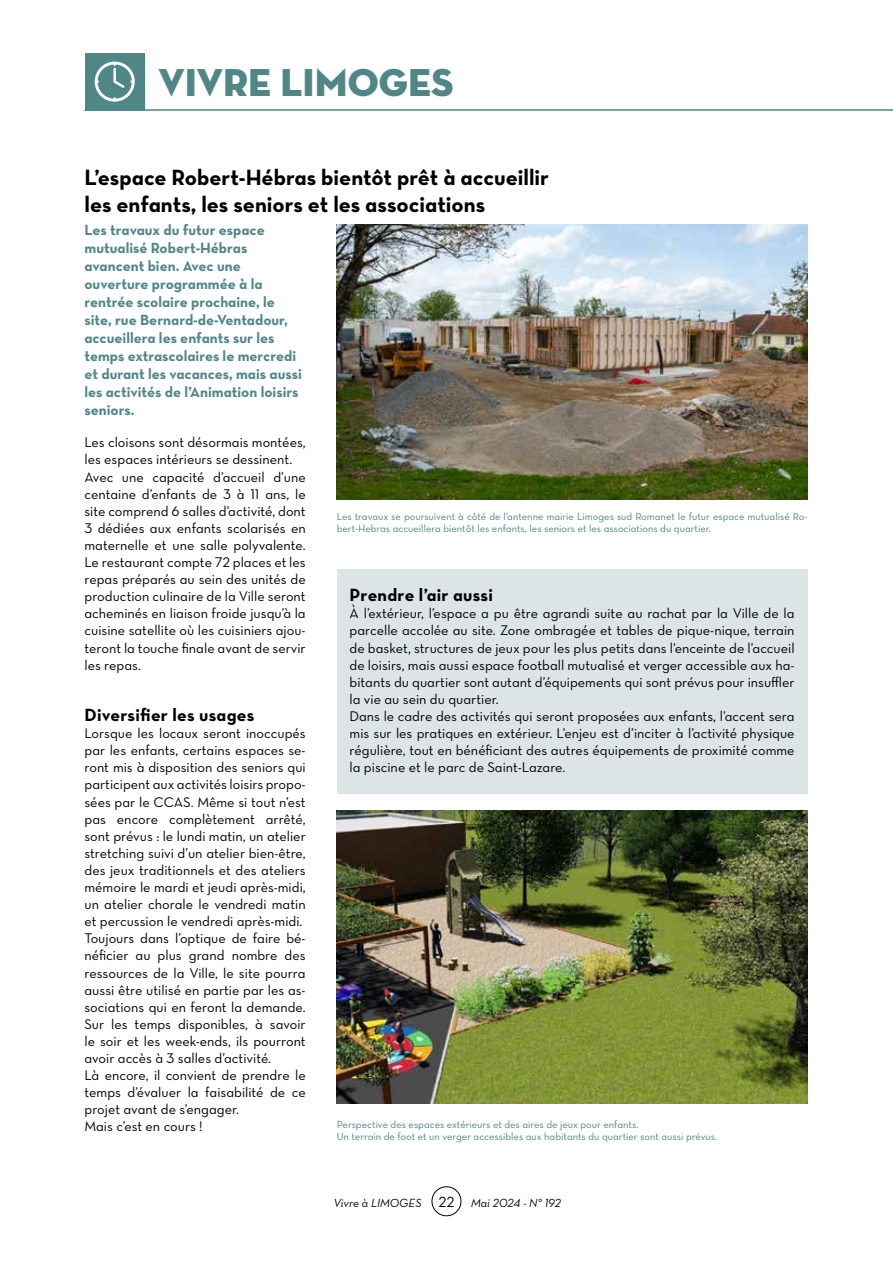
<style>
.page{position:relative;width:893px;height:1263px;background:#fff}
.page>*{position:absolute;margin:0;border:0;box-sizing:border-box;transform-origin:0 0}
.t1{font:39.6px "Neutra Disp Titling";color:#508786}
.t2{font:22.5px/27px "Neutra Text Bold Alt";color:#000}
.t3{font:18px "Neutra Text Bold Alt";letter-spacing:.015em;color:#000}
.t4{font:15px/18px "Neutra Text Bold Alt";color:#508786}
.t5{font:14.25px/17.1px "Neutra Text Book Alt";color:#000}
.t6{font:12px "Neutra Text Book Italic Alt";color:#000}
.t7{font:10.5px/12px "Neutra Text Book Alt";color:#508786}
.s1{font-family:"Neutra Text Book Alt";font-size:15px}
</style>
<div class="page">
<div style="left:85px;top:53px;width:60px;height:58px;background:#508786"></div>
<svg style="left:95px;top:62px;width:40px;height:40px"></svg>
<hr style="left:84px;top:109px;width:809px;height:2px;background:#508786">
<div style="left:337px;top:570px;width:470px;height:224px;background:#dde4e5"></div>
<img style="left:337px;top:224px;width:470px;height:276px">
<img style="left:337px;top:810px;width:470px;height:294px">
<div style="left:432px;top:1186px;width:29px;height:30px;border:1px solid #000;border-radius:50%"></div>
<h1 class="t1" style="left:159px;top:58px;width:296px">VIVRE LIMOGES</h1>
<h2 class="t2" style="left:84px;top:164px;width:466px">L’espace Robert-Hébras bientôt prêt à accueillir les enfants, les seniors et les associations</h2>
<p class="t4" style="left:84px;top:220px;width:219px">Les travaux du futur espace mutualisé Robert-Hébras avancent bien. Avec une ouverture programmée à la rentrée scolaire prochaine, le site, rue Bernard-de-Ventadour, accueillera les enfants sur les temps extrascolaires le mercredi et durant les vacances, mais aussi les activités de l’Animation loisirs seniors.</p>
<p class="t5" style="left:84px;top:434px;width:223px">Les cloisons sont désormais montées, les espaces intérieurs se dessinent.<br>Avec une capacité d’accueil d’une centaine d’enfants de 3 à 11 ans, le site comprend 6 salles d’activité, dont 3 dédiées aux enfants scolarisés en maternelle et une salle polyvalente.<br>Le restaurant compte 72 places et les repas préparés au sein des unités de production culinaire de la Ville seront acheminés en liaison froide jusqu’à la cuisine satellite où les cuisiniers ajou&shy;teront la touche finale avant de servir les repas.</p>
<p class="t3" style="left:84px;top:704px;width:171px">Diversifier les usages</p>
<p class="t5" style="left:84px;top:724px;width:223px">Lorsque les locaux seront inoccupés par les enfants, certains espaces se&shy;ront mis à disposition des seniors qui participent aux activités loisirs propo&shy;sées par le CCAS. Même si tout n’est pas encore complètement arrêté, sont prévus : le lundi matin, un atelier stretching suivi d’un atelier bien-être, des jeux traditionnels et des ateliers mémoire le mardi et jeudi après-midi, un atelier chorale le vendredi matin et percussion le vendredi après-midi.<br>Toujours dans l’optique de faire bé&shy;néficier au plus grand nombre des ressources de la Ville, le site pourra aussi être utilisé en partie par les as&shy;sociations qui en feront la demande.<br>Sur les temps disponibles, à savoir le soir et les week-ends, ils pourront avoir accès à 3 salles d’activité.<br>Là encore, il convient de prendre le temps d’évaluer la faisabilité de ce projet avant de s’engager.<br>Mais c’est en cours !</p>
<p class="t7" style="left:337px;top:510px;width:472px">Les travaux se poursuivent à côté de l’antenne mairie Limoges sud Romanet le futur espace mutualisé Ro&shy;bert-Hebras accueillera bientôt les enfants, les seniors et les associations du quartier.</p>
<p class="t3" style="left:350px;top:584px;width:145px">Prendre l’air aussi</p>
<p class="t5" style="left:350px;top:605px;width:447px">À l’extérieur, l’espace a pu être agrandi suite au rachat par la Ville de la parcelle accolée au site. Zone ombragée et tables de pique-nique, terrain de basket, structures de jeux pour les plus petits dans l’enceinte de l’accueil de loisirs, mais aussi espace football mutualisé et verger accessible aux ha&shy;bitants du quartier sont autant d’équipements qui sont prévus pour insuffler la vie au sein du quartier.<br>Dans le cadre des activités qui seront proposées aux enfants, l’accent sera mis sur les pratiques en extérieur. L’enjeu est d’inciter à l’activité physique régulière, tout en bénéficiant des autres équipements de proximité comme la piscine et le parc de Saint-Lazare.</p>
<p class="t7" style="left:337px;top:1118px;width:382px">Perspective des espaces extérieurs et des aires de jeux pour enfants.<br>Un terrain de foot et un verger accessibles aux habitants du quartier sont aussi prévus.</p>
<p class="t6" style="left:334px;top:1195px;width:229px">Vivre à LIMOGES <span class="s1">22</span> Mai 2024 - N° 192</p>
</div>
